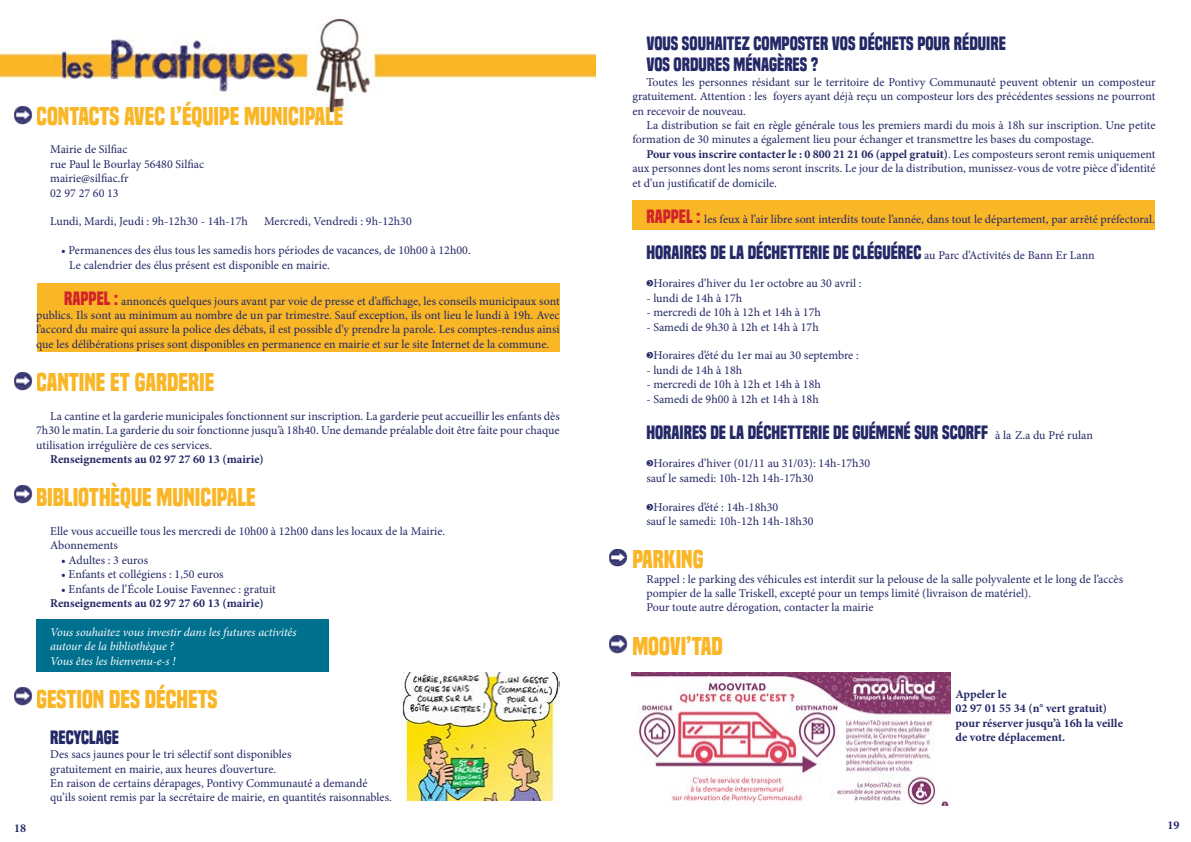
<style>
.page{position:relative;width:1191px;height:842px;background:#fff}
.page>*{position:absolute;margin:0;border:0;box-sizing:border-box;transform-origin:0 0}
.t1{font:700 24px "Built Titling Rg";color:#f9b626}
.t2{font:700 18px/21.6px "Built Titling Rg";color:#232866}
.t3{font:12px/14.4px "Minion Pro";color:#232866}
.t4{font:700 12px/14.4px "Minion Pro";color:#232866}
.t5{font:italic 12px/14.4px "Minion Pro";letter-spacing:-.01em;color:#fff}
.s1{font-family:"Built Titling Rg";font-weight:700;font-size:18px;color:#d2232a}
.s2{font-weight:700}
.s3{font-family:"Minion Pro";font-weight:400;font-size:12px}
.s4{font-family:"KG Arrows"}
</style>
<div class="page">
<img style="left:0;top:18px;width:595px;height:95px">
<div style="left:36px;top:619px;width:293px;height:52px;background:#00708f"></div>
<div style="left:36px;top:283px;width:523px;height:68px;background:#f9b626"></div>
<img style="left:402px;top:672px;width:157px;height:128px">
<div style="left:631px;top:200px;width:523px;height:30px;background:#f9b626"></div>
<img style="left:631px;top:672px;width:319px;height:134px">
<img style="left:9px;top:103px;width:27px;height:22px">
<img style="left:14px;top:372px;width:19px;height:19px">
<img style="left:14px;top:485px;width:19px;height:19px">
<img style="left:14px;top:687px;width:19px;height:19px">
<img style="left:609px;top:635px;width:19px;height:19px">
<img style="left:609px;top:549px;width:19px;height:18px">
<h1 class="t1" style="left:36px;top:101px;width:309px">CONTACTS AVEC L’ÉQUIPE MUNICIPALE</h1>
<p class="t3" style="left:50px;top:142px;width:156px">Mairie de Silfiac<br>rue Paul le Bourlay 56480 Silfiac mairie@silfiac.fr<br>02 97 27 60 13</p>
<p class="t3" style="left:50px;top:214px;width:199px">Lundi, Mardi, Jeudi : 9h-12h30 - 14h-17h</p>
<p class="t3" style="left:264px;top:214px;width:149px">Mercredi, Vendredi : 9h-12h30</p>
<p class="t3" style="left:69px;top:243px;width:403px;text-indent:-8px">• Permanences des élus tous les samedis hors périodes de vacances, de 10h00 à 12h00.<br>Le calendrier des élus présent est disponible en mairie.</p>
<p class="t3" style="left:36px;top:294px;width:525px;text-align:justify;text-indent:28px"><span class="s1">RAPPEL :</span> annoncés quelques jours avant par voie de presse et d’affichage, les conseils municipaux sont publics. Ils sont au minimum au nombre de un par trimestre. Sauf exception, ils ont lieu le lundi à 19h. Avec l’accord du maire qui assure la police des débats, il est possible d’y prendre la parole. Les comptes-rendus ainsi que les délibérations prises sont disponibles en permanence en mairie et sur le site Internet de la commune.</p>
<h1 class="t1" style="left:36px;top:368px;width:179px">CANTINE ET GARDERIE</h1>
<p class="t3" style="left:36px;top:409px;width:525px;text-align:justify;text-indent:14px">La cantine et la garderie municipales fonctionnent sur inscription. La garderie peut accueillir les enfants dès 7h30 le matin. La garderie du soir fonctionne jusqu’à 18h40. Une demande préalable doit être faite pour chaque utilisation irrégulière de ces services.</p>
<p class="t4" style="left:50px;top:452px;width:215px">Renseignements au 02 97 27 60 13 (mairie)</p>
<h1 class="t1" style="left:36px;top:483px;width:221px">BIBLIOTHÈQUE MUNICIPALE</h1>
<p class="t3" style="left:50px;top:524px;width:396px">Elle vous accueille tous les mercredi de 10h00 à 12h00 dans les locaux de la Mairie.<br>Abonnements</p>
<p class="t3" style="left:61px;top:553px;width:88px">• Adultes : 3 euros</p>
<p class="t3" style="left:61px;top:567px;width:164px">• Enfants et collégiens : 1,50 euros</p>
<p class="t3" style="left:61px;top:582px;width:216px">• Enfants de l’École Louise Favennec : gratuit</p>
<p class="t4" style="left:50px;top:596px;width:215px">Renseignements au 02 97 27 60 13 (mairie)</p>
<p class="t5" style="left:50px;top:625px;width:248px">Vous souhaitez vous investir dans les futures activités autour de la bibliothèque ?<br>Vous êtes les bienvenu-e-s !</p>
<h1 class="t1" style="left:36px;top:685px;width:183px">GESTION DES DÉCHETS</h1>
<h2 class="t2" style="left:50px;top:726px;width:70px">RECYCLAGE</h2>
<p class="t3" style="left:50px;top:747px;width:343px">Des sacs jaunes pour le tri sélectif sont disponibles<br>gratuitement en mairie, aux heures d’ouverture.<br>En raison de certains dérapages, Pontivy Communauté a demandé qu’ils soient remis par la secrétaire de mairie, en quantités raisonnables.</p>
<h2 class="t2" style="left:646px;top:32px;width:361px">VOUS SOUHAITEZ COMPOSTER VOS DÉCHETS POUR RÉDUIRE<br>VOS ORDURES MÉNAGÈRES ?</h2>
<p class="t3" style="left:632px;top:75px;width:525px;text-align:justify;text-indent:14px">Toutes les personnes résidant sur le territoire de Pontivy Communauté peuvent obtenir un composteur gratuitement. Attention : les foyers ayant déjà reçu un composteur lors des précédentes sessions ne pourront en recevoir de nouveau.</p>
<p class="t3" style="left:632px;top:118px;width:525px;text-indent:14px">La distribution se fait en règle générale tous les premiers mardi du mois à 18h sur inscription. Une petite formation de 30 minutes a également lieu pour échanger et transmettre les bases du compostage.</p>
<p class="t3" style="left:632px;top:147px;width:524px;text-align:justify;text-indent:14px"><span class="s2">Pour vous inscrire contacter le : 0 800 21 21 06 (appel gratuit)</span>. Les composteurs seront remis uniquement aux personnes dont les noms seront inscrits. Le jour de la distribution, munissez-vous de votre pièce d’identité et d’un justificatif de domicile.</p>
<p class="t3" style="left:646px;top:212px;width:510px"><span class="s1">RAPPEL :</span> les feux à l’air libre sont interdits toute l’année, dans tout le département, par arrêté préfectoral.</p>
<h2 class="t2" style="left:646px;top:241px;width:450px">HORAIRES DE LA DÉCHETTERIE DE CLÉGUÉREC <span class="s3">au Parc d’Activités de Bann Er Lann</span></h2>
<p class="t3" style="left:646px;top:276px;width:217px"><span class="s4">u</span>Horaires d’hiver du 1er octobre au 30 avril :</p>
<p class="t3" style="left:646px;top:291px;width:97px">- lundi de 14h à 17h</p>
<p class="t3" style="left:646px;top:305px;width:176px">- mercredi de 10h à 12h et 14h à 17h</p>
<p class="t3" style="left:646px;top:320px;width:174px">- Samedi de 9h30 à 12h et 14h à 17h</p>
<p class="t3" style="left:646px;top:348px;width:214px"><span class="s4">u</span>Horaires d’été du 1er mai au 30 septembre :</p>
<p class="t3" style="left:646px;top:363px;width:97px">- lundi de 14h à 18h</p>
<p class="t3" style="left:646px;top:377px;width:176px">- mercredi de 10h à 12h et 14h à 18h</p>
<p class="t3" style="left:646px;top:392px;width:174px">- Samedi de 9h00 à 12h et 14h à 18h</p>
<h2 class="t2" style="left:646px;top:421px;width:448px">HORAIRES DE LA DÉCHETTERIE DE GUÉMENÉ SUR SCORFF <span class="s3">à la Z.a du Pré rulan</span></h2>
<p class="t3" style="left:646px;top:456px;width:225px"><span class="s4">u</span>Horaires d’hiver (01/11 au 31/03): 14h-17h30 sauf le samedi: 10h-12h 14h-17h30</p>
<p class="t3" style="left:646px;top:500px;width:169px"><span class="s4">u</span>Horaires d’été : 14h-18h30<br>sauf le samedi: 10h-12h 14h-18h30</p>
<h1 class="t1" style="left:632px;top:545px;width:73px">PARKING</h1>
<p class="t3" style="left:646px;top:572px;width:478px">Rappel : le parking des véhicules est interdit sur la pelouse de la salle polyvalente et le long de l’accès pompier de la salle Triskell, excepté pour un temps limité (livraison de matériel).<br>Pour toute autre dérogation, contacter la mairie</p>
<h1 class="t1" style="left:632px;top:631px;width:92px">MOOVI’TAD</h1>
<p class="t4" style="left:955px;top:687px;width:169px">Appeler le<br>02 97 01 55 34 (n° vert gratuit) pour réserver jusqu’à 16h la veille de votre déplacement.</p>
<p class="t4" style="left:14px;top:820px;width:13px">18</p>
<p class="t4" style="left:1167px;top:817px;width:13px">19</p>
</div>
